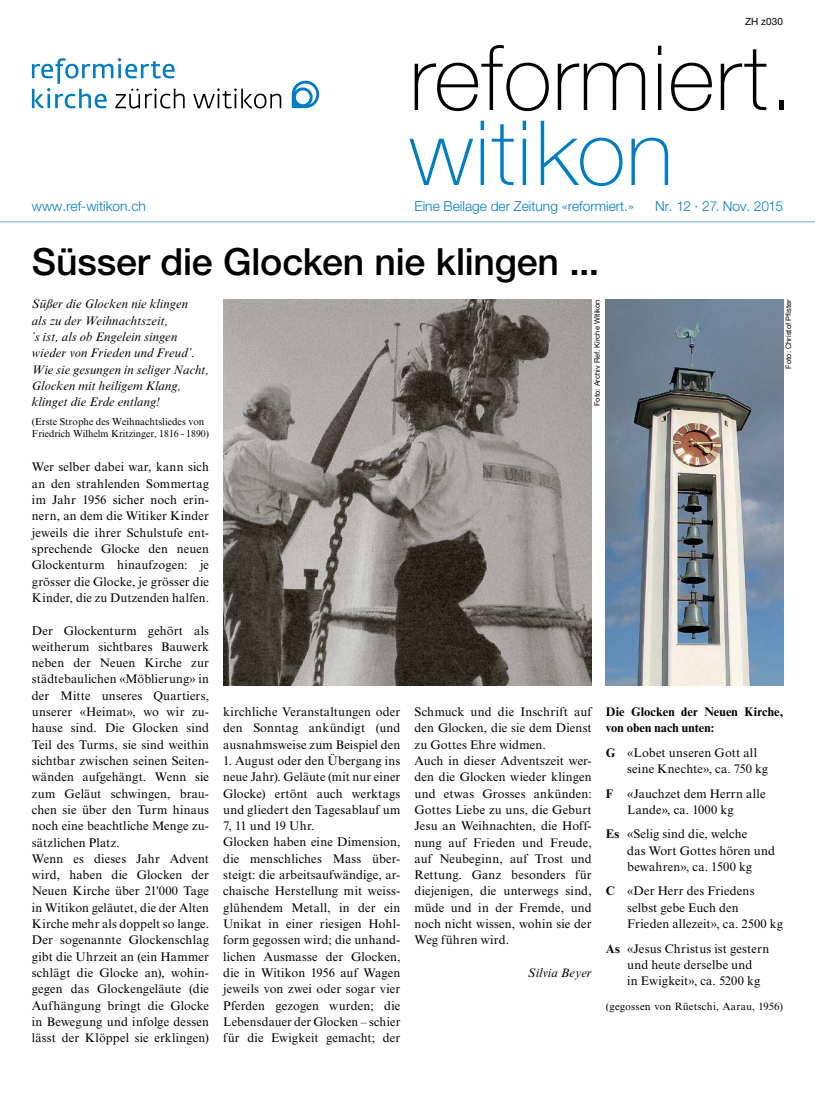
<style>
.page{position:relative;width:815px;height:1106px;background:#fff}
.page>*{position:absolute;margin:0;border:0;box-sizing:border-box;transform-origin:0 0}
.t1{font:100 90px "Helvetica Neue LT Pro";letter-spacing:.01em;color:#000}
.t2{font:100 90px "Helvetica Neue LT Pro";letter-spacing:.02em;color:#007dc3}
.t3{font:500 37.5px "Helvetica Neue LT Pro";letter-spacing:-.005em;color:#000}
.t4{font:300 13.75px "Helvetica Neue LT Pro";color:#007dc3}
.t5{font:12.5px/16.2px "Times NRMT Pro";letter-spacing:.01em;color:#000}
.t6{font:italic 12.5px/16.2px "Times NRMT Pro";letter-spacing:.01em;color:#000}
.t7{font:700 12.5px/16.2px "Times NRMT Pro";letter-spacing:.005em;color:#000}
.t8{font:10.62px "Times NRMT Pro";letter-spacing:.015em;color:#000}
.t9{font:10px/12px "Times NRMT Pro";color:#000}
.t10{font:10px "Helvetica Neue LT Pro";letter-spacing:.015em;color:#000}
.t11{font:7.5px "Helvetica Neue LT Pro";color:#000}
.s1{font-weight:700}
</style>
<div class="page">
<hr style="left:0;top:221px;width:815px;height:1px;background:#75a4d7">
<svg style="left:32px;top:58px;width:153px;height:51px"></svg>
<svg style="left:193px;top:88px;width:88px;height:20px"></svg>
<svg style="left:292px;top:81px;width:27px;height:27px"></svg>
<img style="left:223px;top:299px;width:369px;height:386px">
<img style="left:606px;top:299px;width:177px;height:386px">
<p class="t10" style="left:745px;top:15px;width:40px">ZH z030</p>
<h1 class="t1" style="left:410px;top:25px;width:385px">reformiert.</h1>
<h1 class="t2" style="left:410px;top:100px;width:265px">witikon</h1>
<p class="t4" style="left:32px;top:197px;width:116px">www.ref-witikon.ch</p>
<p class="t4" style="left:415px;top:197px;width:221px">Eine Beilage der Zeitung «reformiert.»</p>
<p class="t4" style="left:655px;top:197px;width:130px">Nr. 12 · 27. Nov. 2015</p>
<h2 class="t3" style="left:32px;top:239px;width:569px">Süsser die Glocken nie klingen ...</h2>
<p class="t11" style="left:592px;top:406px;width:108px;rotate:-90deg">Foto: Archiv Ref. Kirche Witikon</p>
<p class="t11" style="left:784px;top:368px;width:71px;rotate:-90deg">Foto: Christof Pfister</p>
<p class="t6" style="left:32px;top:297px;width:179px">Süßer die Glocken nie klingen<br>als zu der Weihnachtszeit,<br>’s ist, als ob Engelein singen wieder von Frieden und Freud’.<br>Wie sie gesungen in seliger Nacht,<br>Glocken mit heiligem Klang, klinget die Erde entlang!</p>
<p class="t9" style="left:32px;top:416px;width:179px">(Erste Strophe des Weihnachtsliedes von<br>Friedrich Wilhelm Kritzinger, 1816 - 1890)</p>
<p class="t5" style="left:32px;top:460px;width:179px;text-align:justify">Wer selber dabei war, kann sich an den strahlenden Sommertag im Jahr 1956 sicher noch erin&shy;nern, an dem die Witiker Kinder jeweils die ihrer Schulstufe ent&shy;sprechende Glocke den neuen Glockenturm hinaufzogen: je grösser die Glocke, je grösser die Kinder, die zu Dutzenden halfen.</p>
<p class="t5" style="left:32px;top:623px;width:179px">Der Glockenturm gehört als weitherum sichtbares Bauwerk neben der Neuen Kirche zur städtebaulichen «Möblierung» in der Mitte unseres Quartiers, unserer «Heimat», wo wir zu&shy;hause sind. Die Glocken sind<br>Teil des Turms, sie sind weithin sichtbar zwischen seinen Seiten&shy;wänden aufgehängt. Wenn sie zum Geläut schwingen, brau&shy;chen sie über den Turm hinaus noch eine beachtliche Menge zu&shy;sätzlichen Platz.<br>Wenn es dieses Jahr Advent wird, haben die Glocken der<br>Neuen Kirche über 21'000 Tage in Witikon geläutet, die der Alten<br>Kirche mehr als doppelt so lange.<br>Der sogenannte Glockenschlag gibt die Uhrzeit an (ein Hammer schlägt die Glocke an), wohin&shy;gegen das Glockengeläute (die<br>Aufhängung bringt die Glocke in Bewegung und infolge dessen lässt der Klöppel sie erklingen)</p>
<p class="t5" style="left:415px;top:704px;width:179px">Schmuck und die Inschrift auf den Glocken, die sie dem Dienst zu Gottes Ehre widmen.<br>Auch in dieser Adventszeit wer&shy;den die Glocken wieder klingen und etwas Grosses ankünden:<br>Gottes Liebe zu uns, die Geburt<br>Jesu an Weihnachten, die Hoff&shy;nung auf Frieden und Freude, auf Neubeginn, auf Trost und<br>Rettung. Ganz besonders für diejenigen, die unterwegs sind, müde und in der Fremde, und noch nicht wissen, wohin sie der<br>Weg führen wird.</p>
<p class="t6" style="left:528px;top:965px;width:65px">Silvia Beyer</p>
<p class="t5" style="left:223px;top:704px;width:179px;text-align:justify">kirchliche Veranstaltungen oder den Sonntag ankündigt (und ausnahmsweise zum Beispiel den</p>
<p class="t5" style="left:223px;top:753px;width:179px">1. August oder den Übergang ins neue Jahr). Geläute (mit nur einer<br>Glocke) ertönt auch werktags und gliedert den Tagesablauf um<br>7, 11 und 19 Uhr.<br>Glocken haben eine Dimension, die menschliches Mass über&shy;steigt: die arbeitsaufwändige, ar&shy;chaische Herstellung mit weiss&shy;glühendem Metall, in der ein<br>Unikat in einer riesigen Hohl&shy;form gegossen wird; die unhand&shy;lichen Ausmasse der Glocken, die in Witikon 1956 auf Wagen jeweils von zwei oder sogar vier<br>Pferden gezogen wurden; die<br>Lebensdauer der Glocken – schier für die Ewigkeit gemacht; der</p>
<p class="t7" style="left:606px;top:704px;width:179px">Die Glocken der Neuen Kirche, von oben nach unten:</p>
<p class="t5" style="left:627px;top:745px;width:142px;text-indent:-21px"><span class="s1">G</span> «Lobet unseren Gott all seine Knechte», ca. 750 kg</p>
<p class="t5" style="left:627px;top:786px;width:140px;text-indent:-21px"><span class="s1">F</span> «Jauchzet dem Herrn alle<br>Lande», ca. 1000 kg</p>
<p class="t5" style="left:627px;top:826px;width:149px;text-indent:-21px"><span class="s1">Es</span> «Selig sind die, welche<br>das Wort Gottes hören und bewahren», ca. 1500 kg</p>
<p class="t5" style="left:627px;top:883px;width:157px;text-indent:-21px"><span class="s1">C</span> «Der Herr des Friedens selbst gebe Euch den<br>Frieden allezeit», ca. 2500 kg</p>
<p class="t5" style="left:627px;top:940px;width:144px;text-indent:-21px"><span class="s1">As</span> «Jesus Christus ist gestern und heute derselbe und<br>in Ewigkeit», ca. 5200 kg</p>
<p class="t8" style="left:606px;top:999px;width:179px">(gegossen von Rüetschi, Aarau, 1956)</p>
</div>
